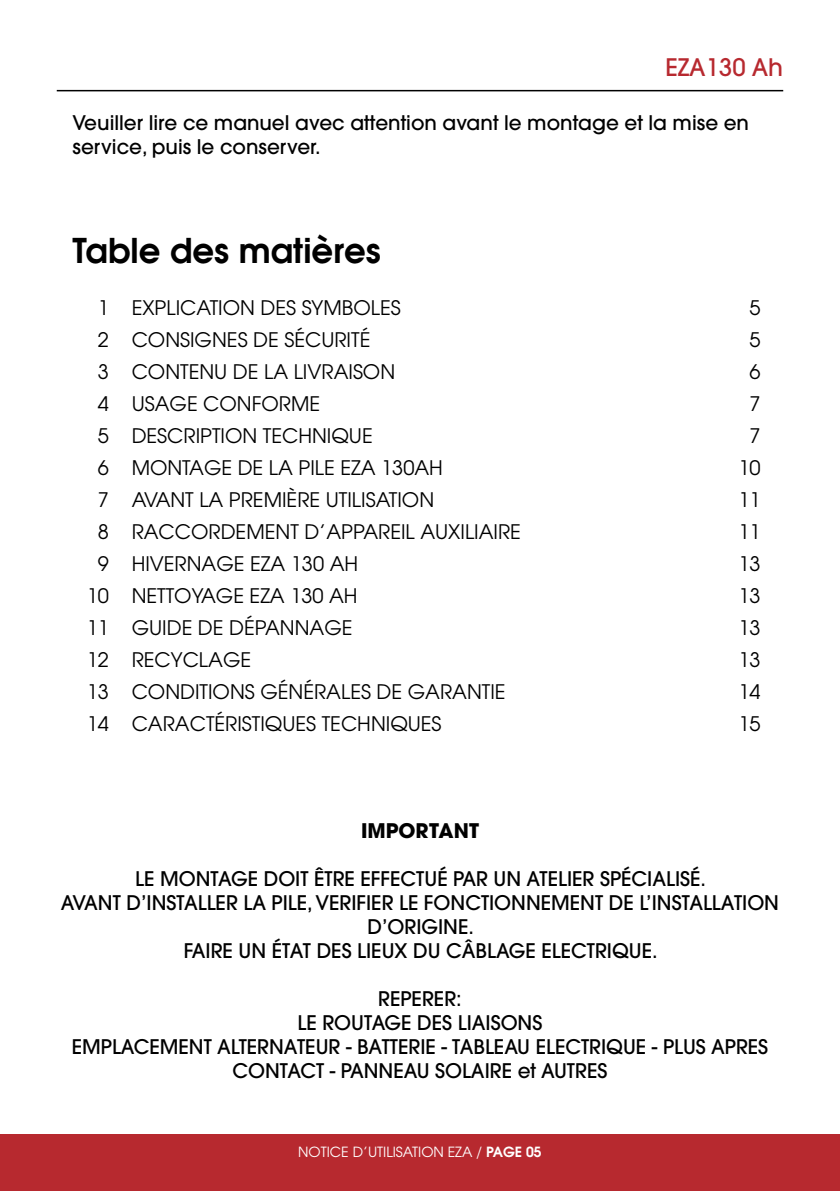
<style>
.page{position:relative;width:840px;height:1191px;background:#fff}
.page>*{position:absolute;margin:0;border:0;box-sizing:border-box;transform-origin:0 0}
.t1{font:600 34px "Avant Garde";color:#000}
.t2{font:500 24px "Avant Garde";color:#b7292f}
.t3{font:500 20px/24px "Avant Garde";color:#000;text-align:center}
.t4{font:20px/32px "Avant Garde";color:#000;text-align:center}
.t5{font:700 20px "Avant Garde";color:#000}
.t6{font:14px "Avant Garde";color:#fff}
.s1{font-weight:600}
</style>
<div class="page">
<hr style="left:57px;top:90px;width:725px;height:1px;background:#000">
<div style="left:0;top:1134px;width:839px;height:57px;background:#b7292f"></div>
<p class="t2" style="left:665px;top:52px;width:119px">EZA130 Ah</p>
<p class="t3" style="left:73px;top:111px;width:677px;text-align:left">Veuiller lire ce manuel avec attention avant le montage et la mise en service, puis le conserver.</p>
<h1 class="t1" style="left:73px;top:228px;width:309px">Table des matières</h1>
<p class="t4" style="left:87px;top:291px;width:24px">1<br>2<br>3<br>4<br>5<br>6<br>7<br>8<br>9<br>10<br>11<br>12<br>13<br>14</p>
<p class="t4" style="left:738px;top:291px;width:24px">5<br>5<br>6<br>7<br>7<br>10<br>11<br>11<br>13<br>13<br>13<br>13<br>14<br>15</p>
<p class="t4" style="left:132px;top:291px;width:390px;text-align:left">EXPLICATION DES SYMBOLES<br>CONSIGNES DE SÉCURITÉ<br>CONTENU DE LA LIVRAISON<br>USAGE CONFORME<br>DESCRIPTION TECHNIQUE<br>MONTAGE DE LA PILE EZA 130AH<br>AVANT LA PREMIÈRE UTILISATION<br>RACCORDEMENT D’APPAREIL AUXILIAIRE<br>HIVERNAGE EZA 130 AH<br>NETTOYAGE EZA 130 AH<br>GUIDE DE DÉPANNAGE<br>RECYCLAGE<br>CONDITIONS GÉNÉRALES DE GARANTIE<br>CARACTÉRISTIQUES TECHNIQUES</p>
<p class="t5" style="left:361px;top:817px;width:119px">IMPORTANT</p>
<p class="t3" style="left:61px;top:866px;width:719px">LE MONTAGE DOIT ÊTRE EFFECTUÉ PAR UN ATELIER SPÉCIALISÉ.<br>AVANT D’INSTALLER LA PILE, VERIFIER LE FONCTIONNEMENT DE L’INSTALLATION D’ORIGINE.<br>FAIRE UN ÉTAT DES LIEUX DU CÂBLAGE ELECTRIQUE.</p>
<p class="t3" style="left:72px;top:986px;width:697px">REPERER:<br>LE ROUTAGE DES LIAISONS<br>EMPLACEMENT ALTERNATEUR - BATTERIE - TABLEAU ELECTRIQUE - PLUS APRES CONTACT - PANNEAU SOLAIRE et AUTRES</p>
<p class="t6" style="left:298px;top:1143px;width:245px">NOTICE D’UTILISATION EZA / <span class="s1">PAGE 05</span></p>
</div>
